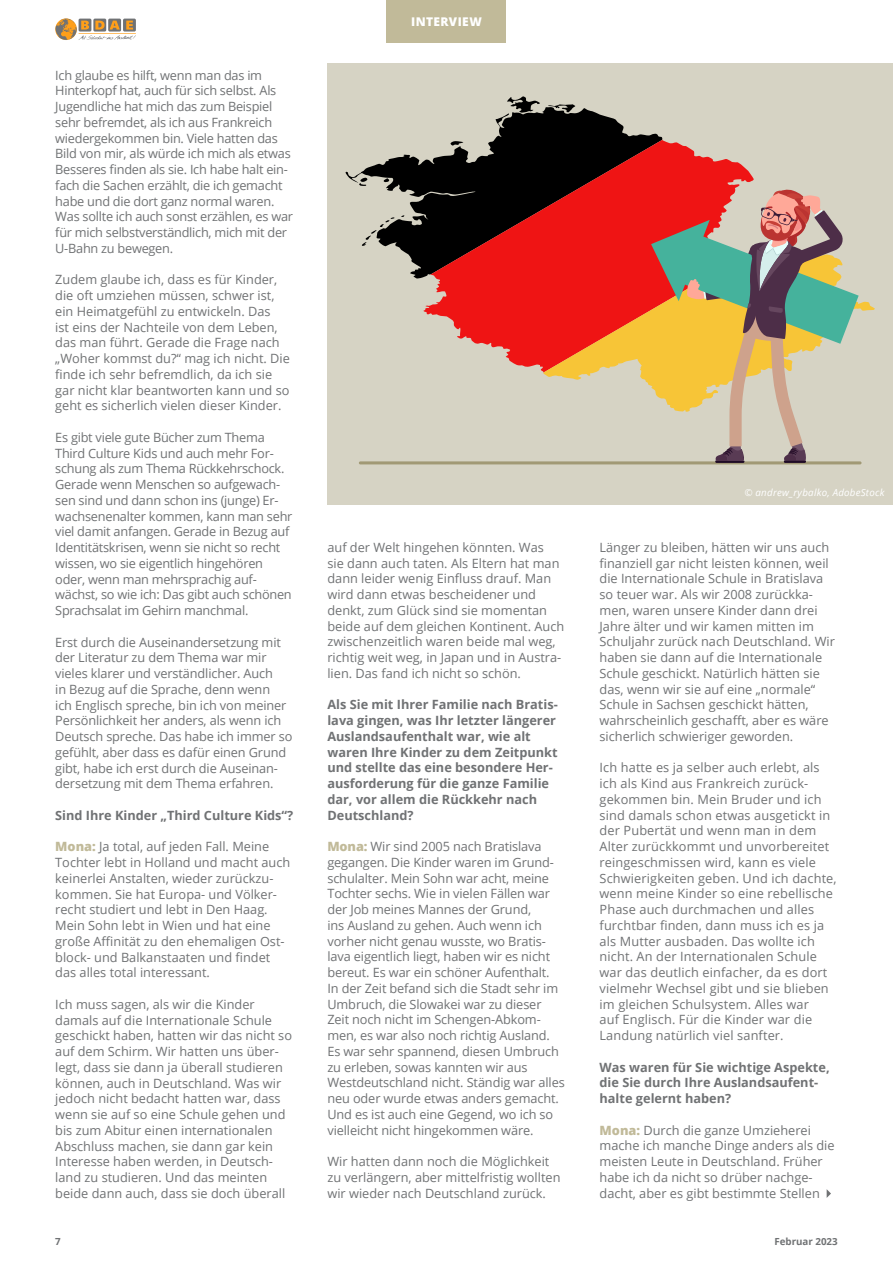
<style>
.page{position:relative;width:893px;height:1263px;background:#fff}
.page>*{position:absolute;margin:0;border:0;box-sizing:border-box;transform-origin:0 0}
.t1{font:12.75px/15.8px "Open Sans";color:#707274}
.t2{font:12.75px/15.8px "Open Sans";letter-spacing:-.02em;color:#707274}
.t3{font:700 12.75px/15.8px "Open Sans";color:#707274}
.t4{font:800 12px "Open Sans";letter-spacing:.035em;color:#fff}
.t5{font:italic 9.75px "Open Sans";letter-spacing:.025em;color:#fff}
.t6{font:700 9.75px "Open Sans";color:#707274}
.s1{font-weight:800;color:#c1ba99}
</style>
<div class="page">
<svg style="left:55px;top:19px;width:81px;height:21px"></svg>
<div style="left:387px;top:0;width:119px;height:43px;background:#c1ba99"></div>
<svg style="left:327px;top:64px;width:566px;height:441px;background:#c1998c"></svg>
<hr style="left:359px;top:461px;width:502px;height:3px;background:#c1ba99;border-radius:2px">
<svg style="left:507px;top:96px;width:65px;height:17px"></svg>
<svg style="left:651px;top:188px;width:208px;height:275px;background:#bda884"></svg>
<svg style="left:827px;top:1189px;width:4px;height:9px"></svg>
<p class="t2" style="left:55px;top:67px;width:239px">Ich glaube es hilft, wenn man das im Hinterkopf hat, auch für sich selbst. Als Jugendliche hat mich das zum Beispiel sehr befremdet, als ich aus Frankreich wiedergekommen bin. Viele hatten das Bild von mir, als würde ich mich als etwas Besseres finden als sie. Ich habe halt ein&shy;fach die Sachen erzählt, die ich gemacht habe und die dort ganz normal waren.<br>Was sollte ich auch sonst erzählen, es war für mich selbstverständlich, mich mit der U-Bahn zu bewegen.</p>
<p class="t1" style="left:55px;top:271px;width:236px">Zudem glaube ich, dass es für Kinder, die oft umziehen müssen, schwer ist, ein Heimatgefühl zu entwickeln. Das<br>ist eins der Nachteile von dem Leben, das man führt. Gerade die Frage nach „Woher kommst du?“ mag ich nicht. Die finde ich sehr befremdlich, da ich sie gar nicht klar beantworten kann und so geht es sicherlich vielen dieser Kinder.</p>
<p class="t2" style="left:55px;top:429px;width:239px">Es gibt viele gute Bücher zum Thema Third Culture Kids und auch mehr For&shy;schung als zum Thema Rückkehrschock.<br>Gerade wenn Menschen so aufgewach&shy;sen sind und dann schon ins (junge) Er&shy;wachsenenalter kommen, kann man sehr viel damit anfangen. Gerade in Bezug auf Identitätskrisen, wenn sie nicht so recht wissen, wo sie eigentlich hingehören oder, wenn man mehrsprachig auf&shy;wächst, so wie ich: Das gibt auch schönen Sprachsalat im Gehirn manchmal.</p>
<p class="t1" style="left:55px;top:634px;width:239px">Erst durch die Auseinandersetzung mit der Literatur zu dem Thema war mir vieles klarer und verständlicher. Auch<br>in Bezug auf die Sprache, denn wenn<br>ich Englisch spreche, bin ich von meiner Persönlichkeit her anders, als wenn ich Deutsch spreche. Das habe ich immer so gefühlt, aber dass es dafür einen Grund gibt, habe ich erst durch die Auseinan&shy;dersetzung mit dem Thema erfahren.</p>
<p class="t3" style="left:55px;top:807px;width:240px">Sind Ihre Kinder „Third Culture Kids“?</p>
<p class="t1" style="left:55px;top:838px;width:237px"><span class="s1">Mona:</span> Ja total, auf jeden Fall. Meine Tochter lebt in Holland und macht auch keinerlei Anstalten, wieder zurückzu&shy;kommen. Sie hat Europa- und Völker&shy;recht studiert und lebt in Den Haag.<br>Mein Sohn lebt in Wien und hat eine große Affinität zu den ehemaligen Ost&shy;block- und Balkanstaaten und findet das alles total interessant.</p>
<p class="t1" style="left:55px;top:996px;width:238px">Ich muss sagen, als wir die Kinder damals auf die Internationale Schule geschickt haben, hatten wir das nicht so auf dem Schirm. Wir hatten uns über&shy;legt, dass sie dann ja überall studieren können, auch in Deutschland. Was wir jedoch nicht bedacht hatten war, dass wenn sie auf so eine Schule gehen und bis zum Abitur einen internationalen Abschluss machen, sie dann gar kein Interesse haben werden, in Deutsch&shy;land zu studieren. Und das meinten beide dann auch, dass sie doch überall</p>
<p class="t4" style="left:411px;top:12px;width:72px">INTERVIEW</p>
<p class="t1" style="left:327px;top:539px;width:238px">auf der Welt hingehen könnten. Was<br>sie dann auch taten. Als Eltern hat man dann leider wenig Einfluss drauf. Man wird dann etwas bescheidener und denkt, zum Glück sind sie momentan beide auf dem gleichen Kontinent. Auch zwischenzeitlich waren beide mal weg, richtig weit weg, in Japan und in Austra&shy;lien. Das fand ich nicht so schön.</p>
<p class="t3" style="left:327px;top:696px;width:232px">Als Sie mit Ihrer Familie nach Bratis&shy;lava gingen, was Ihr letzter längerer<br>Auslandsaufenthalt war, wie alt waren Ihre Kinder zu dem Zeitpunkt und stellte das eine besondere Her&shy;ausforderung für die ganze Familie dar, vor allem die Rückkehr nach<br>Deutschland?</p>
<p class="t1" style="left:327px;top:838px;width:239px"><span class="s1">Mona:</span> Wir sind 2005 nach Bratislava gegangen. Die Kinder waren im Grund&shy;schulalter. Mein Sohn war acht, meine Tochter sechs. Wie in vielen Fällen war der Job meines Mannes der Grund,<br>ins Ausland zu gehen. Auch wenn ich vorher nicht genau wusste, wo Bratis&shy;lava eigentlich liegt, haben wir es nicht bereut. Es war ein schöner Aufenthalt.<br>In der Zeit befand sich die Stadt sehr im Umbruch, die Slowakei war zu dieser Zeit noch nicht im Schengen-Abkom&shy;men, es war also noch richtig Ausland.<br>Es war sehr spannend, diesen Umbruch zu erleben, sowas kannten wir aus Westdeutschland nicht. Ständig war alles neu oder wurde etwas anders gemacht.<br>Und es ist auch eine Gegend, wo ich so vielleicht nicht hingekommen wäre.</p>
<p class="t1" style="left:327px;top:1153px;width:235px">Wir hatten dann noch die Möglichkeit zu verlängern, aber mittelfristig wollten wir wieder nach Deutschland zurück.</p>
<p class="t5" style="left:744px;top:486px;width:141px">© andrew_rybalko, AdobeStock</p>
<p class="t1" style="left:600px;top:539px;width:237px">Länger zu bleiben, hätten wir uns auch finanziell gar nicht leisten können, weil die Internationale Schule in Bratislava so teuer war. Als wir 2008 zurückka&shy;men, waren unsere Kinder dann drei Jahre älter und wir kamen mitten im Schuljahr zurück nach Deutschland. Wir haben sie dann auf die Internationale Schule geschickt. Natürlich hätten sie das, wenn wir sie auf eine „normale“ Schule in Sachsen geschickt hätten, wahrscheinlich geschafft, aber es wäre sicherlich schwieriger geworden.</p>
<p class="t1" style="left:600px;top:759px;width:239px">Ich hatte es ja selber auch erlebt, als ich als Kind aus Frankreich zurück&shy;gekommen bin. Mein Bruder und ich sind damals schon etwas ausgetickt in der Pubertät und wenn man in dem Alter zurückkommt und unvorbereitet reingeschmissen wird, kann es viele Schwierigkeiten geben. Und ich dachte, wenn meine Kinder so eine rebellische Phase auch durchmachen und alles furchtbar finden, dann muss ich es ja als Mutter ausbaden. Das wollte ich nicht. An der Internationalen Schule war das deutlich einfacher, da es dort vielmehr Wechsel gibt und sie blieben im gleichen Schulsystem. Alles war<br>auf Englisch. Für die Kinder war die Landung natürlich viel sanfter.</p>
<p class="t3" style="left:600px;top:1059px;width:232px">Was waren für Sie wichtige Aspekte, die Sie durch Ihre Auslandsaufent&shy;halte gelernt haben?</p>
<p class="t1" style="left:600px;top:1122px;width:237px"><span class="s1">Mona:</span> Durch die ganze Umzieherei mache ich manche Dinge anders als die meisten Leute in Deutschland. Früher habe ich da nicht so drüber nachge&shy;dacht, aber es gibt bestimmte Stellen</p>
<p class="t6" style="left:55px;top:1235px;width:7px">7</p>
<p class="t6" style="left:774px;top:1235px;width:65px">Februar 2023</p>
</div>
